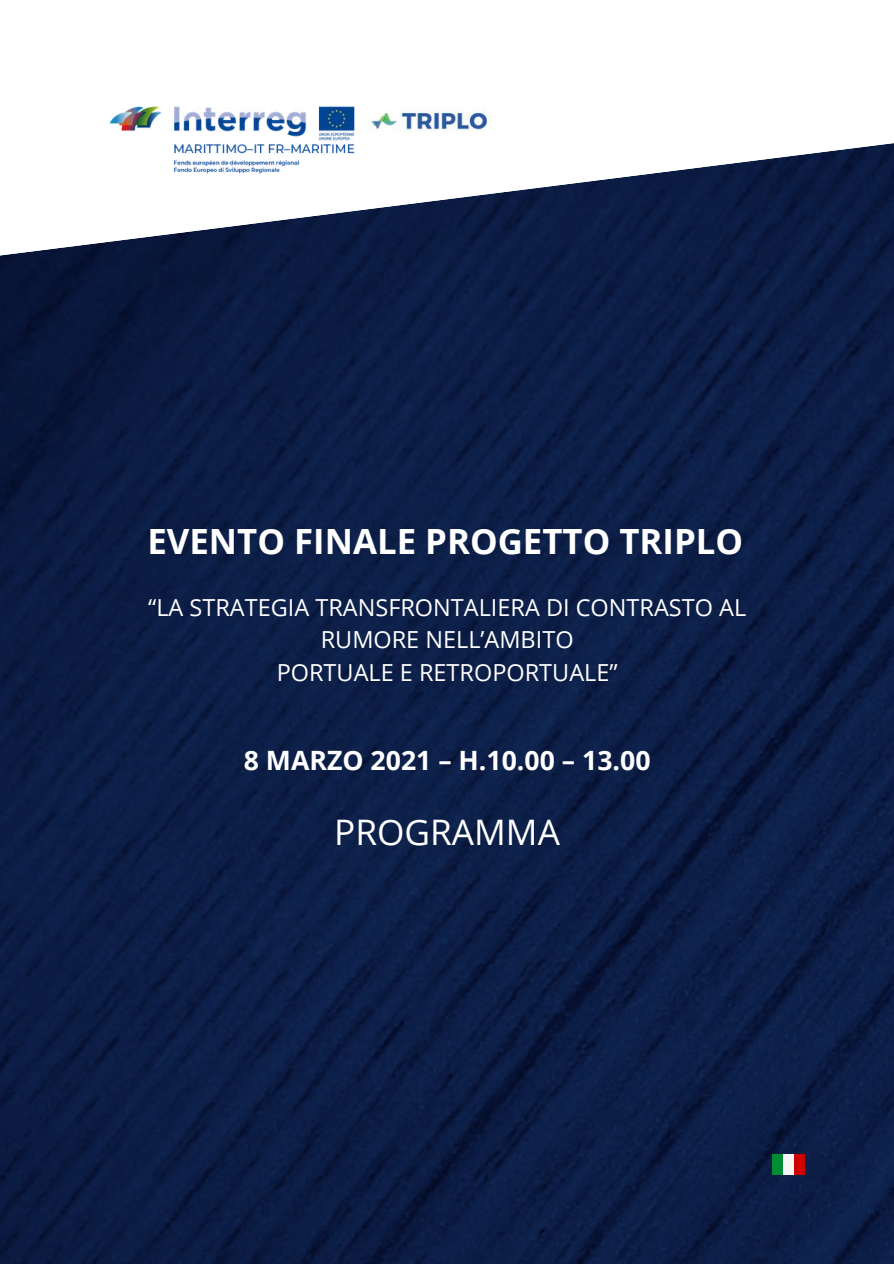
<style>
.page{position:relative;width:894px;height:1264px;background:#fff}
.page>*{position:absolute;margin:0;border:0;box-sizing:border-box;transform-origin:0 0}
.t1{font:35.1px "Open Sans";color:#fff}
.t2{font:700 34.8px "Open Sans";color:#fff}
.t3{font:700 26.55px "Open Sans";color:#fff}
.t4{font:23.4px/32.4px "Open Sans";color:#fff;text-align:center}
</style>
<div class="page">
<img style="left:109px;top:106px;width:246px;height:36px">
<img style="left:369px;top:107px;width:123px;height:25px">
<img style="left:0;top:142px;width:893px;height:1121px">
<div style="left:782px;top:1154px;width:11px;height:20px;background:#f6f6f6"></div>
<div style="left:771px;top:1154px;width:11px;height:20px;background:#008c32"></div>
<div style="left:793px;top:1154px;width:11px;height:20px;background:#cf0000"></div>
<h2 class="t2" style="left:147px;top:517px;width:597px">EVENTO FINALE PROGETTO TRIPLO</h2>
<p class="t4" style="left:148px;top:590px;width:599px">“LA STRATEGIA TRANSFRONTALIERA DI CONTRASTO AL<br>RUMORE NELL’AMBITO<br>PORTUALE E RETROPORTUALE”</p>
<p class="t3" style="left:244px;top:741px;width:408px">8 MARZO 2021 – H.10.00 – 13.00</p>
<h1 class="t1" style="left:334px;top:807px;width:227px">PROGRAMMA</h1>
</div>
